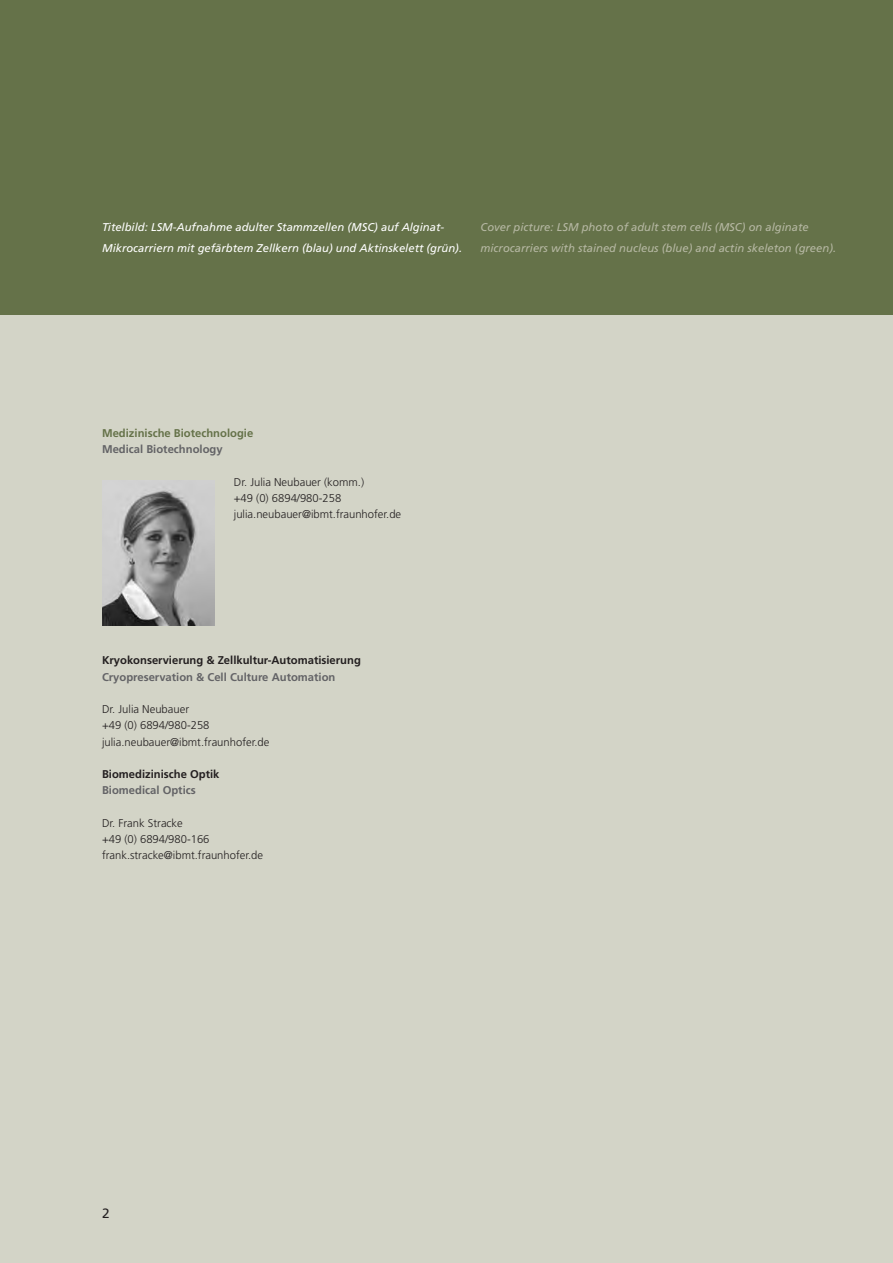
<style>
.page{position:relative;width:893px;height:1263px;background:#fff}
.page>*{position:absolute;margin:0;border:0;box-sizing:border-box;transform-origin:0 0}
.t1{font:13.5px "Frutiger LT Std";color:#231f20}
.t2{font:300 11.25px/16.2px "Frutiger LT Std";color:#231f20}
.t3{font:italic 11.25px/21px "Frutiger LT Std";color:#fff}
.t4{font:italic 11.25px/21px "Frutiger LT Std";color:#b6b8a3}
.t5{font:700 11.25px "Frutiger LT Std";color:#636366}
.t6{font:700 11.25px "Frutiger LT Std";color:#231f20}
.t7{font:700 11.25px "Frutiger LT Std";color:#657249}
</style>
<div class="page">
<div style="left:0;top:0;width:893px;height:315px;background:#657249"></div>
<div style="left:0;top:315px;width:893px;height:948px;background:#d3d4c7"></div>
<img style="left:102px;top:480px;width:113px;height:145px">
<p class="t3" style="left:102px;top:217px;width:362px">Titelbild: LSM-Aufnahme adulter Stammzellen (MSC) auf Alginat-<br>Mikrocarriern mit gefärbtem Zellkern (blau) und Aktinskelett (grün).</p>
<p class="t4" style="left:480px;top:217px;width:357px">Cover picture: LSM photo of adult stem cells (MSC) on alginate microcarriers with stained nucleus (blue) and actin skeleton (green).</p>
<p class="t7" style="left:102px;top:426px;width:153px">Medizinische Biotechnologie</p>
<p class="t5" style="left:102px;top:443px;width:122px">Medical Biotechnology</p>
<p class="t2" style="left:234px;top:474px;width:169px">Dr. Julia Neubauer (komm.)<br>+49 (0) 6894/980-258 julia.neubauer@ibmt.fraunhofer.de</p>
<p class="t6" style="left:102px;top:654px;width:260px">Kryokonservierung &amp; Zellkultur-Automatisierung</p>
<p class="t5" style="left:102px;top:670px;width:235px">Cryopreservation &amp; Cell Culture Automation</p>
<p class="t2" style="left:102px;top:701px;width:169px">Dr. Julia Neubauer<br>+49 (0) 6894/980-258 julia.neubauer@ibmt.fraunhofer.de</p>
<p class="t6" style="left:102px;top:767px;width:119px">Biomedizinische Optik</p>
<p class="t5" style="left:102px;top:784px;width:95px">Biomedical Optics</p>
<p class="t2" style="left:102px;top:815px;width:163px">Dr. Frank Stracke<br>+49 (0) 6894/980-166 frank.stracke@ibmt.fraunhofer.de</p>
<p class="t1" style="left:102px;top:1205px;width:9px">2</p>
</div>
